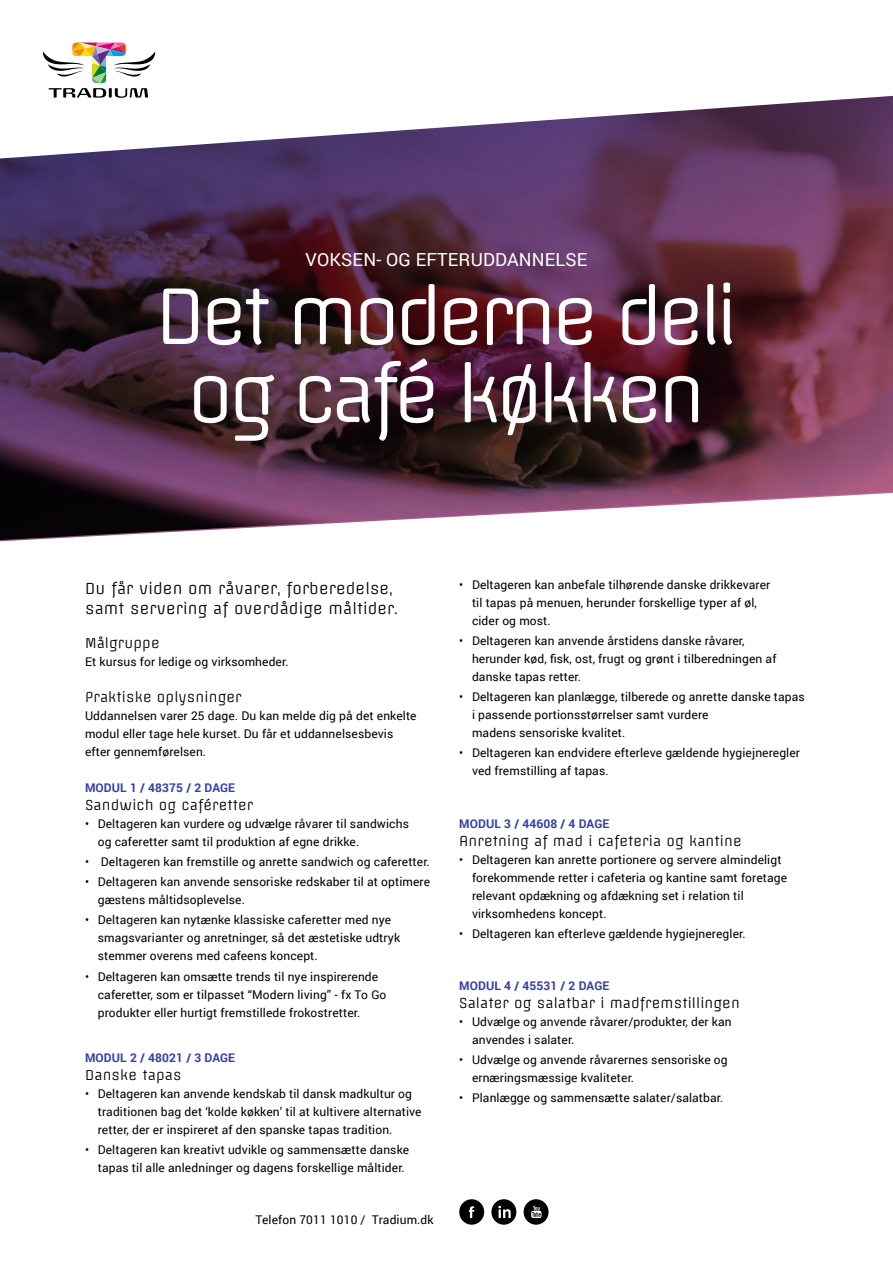
<style>
.page{position:relative;width:893px;height:1263px;background:#fff}
.page>*{position:absolute;margin:0;border:0;box-sizing:border-box;transform-origin:0 0}
.t1{font:75px/78px "Offside";letter-spacing:-.08em;color:#fff;text-align:center}
.t2{font:18px "Roboto";letter-spacing:.01em;color:#fff}
.t3{font:15px/19.5px "Offside";letter-spacing:.01em;color:#000}
.t4{font:13.5px "Offside";letter-spacing:.01em;color:#000}
.t5{font:12px/18px "Roboto";letter-spacing:.01em;color:#000}
.t6{font:700 12px "Roboto";letter-spacing:.01em;color:#363fa6}
</style>
<div class="page">
<img style="left:0;top:158px;width:893px;height:382px">
<svg style="left:8px;top:42px;width:885px;height:116px"></svg>
<svg style="left:43px;top:43px;width:112px;height:55px"></svg>
<div style="left:459px;top:1199px;width:25px;height:26px;background:#000;border-radius:50%"></div>
<svg style="left:469px;top:1206px;width:5px;height:12px"></svg>
<div style="left:491px;top:1199px;width:25px;height:26px;background:#000;border-radius:50%"></div>
<svg style="left:498px;top:1206px;width:13px;height:12px"></svg>
<div style="left:524px;top:1199px;width:25px;height:26px;background:#000;border-radius:50%"></div>
<svg style="left:531px;top:1206px;width:10px;height:12px"></svg>
<h2 class="t2" style="left:306px;top:247px;width:283px">VOKSEN- OG EFTERUDDANNELSE</h2>
<h1 class="t1" style="left:155px;top:278px;width:585px">Det moderne deli og café køkken</h1>
<p class="t3" style="left:85px;top:579px;width:314px">Du får viden om råvarer, forberedelse, samt servering af overdådige måltider.</p>
<p class="t4" style="left:85px;top:635px;width:76px">Målgruppe</p>
<p class="t5" style="left:85px;top:652px;width:205px">Et kursus for ledige og virksomheder.</p>
<p class="t4" style="left:85px;top:689px;width:158px">Praktiske oplysninger</p>
<p class="t5" style="left:85px;top:706px;width:333px">Uddannelsen varer 25 dage. Du kan melde dig på det enkelte modul eller tage hele kurset. Du får et uddannelsesbevis efter gennemførelsen.</p>
<p class="t6" style="left:85px;top:779px;width:152px">MODUL 1 / 48375 / 2 DAGE</p>
<p class="t4" style="left:85px;top:797px;width:170px">Sandwich og caféretter</p>
<p class="t5" style="left:98px;top:814px;width:313px;text-indent:-13px">• Deltageren kan vurdere og udvælge råvarer til sandwichs og caferetter samt til produktion af egne drikke.</p>
<p class="t5" style="left:85px;top:852px;width:346px">• Deltageren kan fremstille og anrette sandwich og caferetter.</p>
<p class="t5" style="left:98px;top:873px;width:334px;text-indent:-13px">• Deltageren kan anvende sensoriske redskaber til at optimere gæstens måltidsoplevelse.</p>
<p class="t5" style="left:98px;top:911px;width:304px;text-indent:-13px">• Deltageren kan nytænke klassiske caferetter med nye smagsvarianter og anretninger, så det æstetiske udtryk stemmer overens med cafeens koncept.</p>
<p class="t5" style="left:98px;top:967px;width:290px;text-indent:-13px">• Deltageren kan omsætte trends til nye inspirerende caferetter, som er tilpasset “Modern living” - fx To Go produkter eller hurtigt fremstillede frokostretter.</p>
<p class="t6" style="left:85px;top:1049px;width:152px">MODUL 2 / 48021 / 3 DAGE</p>
<p class="t4" style="left:85px;top:1067px;width:98px">Danske tapas</p>
<p class="t5" style="left:98px;top:1084px;width:325px;text-indent:-13px">• Deltageren kan anvende kendskab til dansk madkultur og traditionen bag det ‘kolde køkken’ til at kultivere alternative retter, der er inspireret af den spanske tapas tradition.</p>
<p class="t5" style="left:98px;top:1140px;width:313px;text-indent:-13px">• Deltageren kan kreativt udvikle og sammensætte danske tapas til alle anledninger og dagens forskellige måltider.</p>
<p class="t5" style="left:255px;top:1210px;width:180px">Telefon 7011 1010 / Tradium.dk</p>
<p class="t5" style="left:472px;top:575px;width:300px;text-indent:-13px">• Deltageren kan anbefale tilhørende danske drikkevarer til tapas på menuen, herunder forskellige typer af øl, cider og most.</p>
<p class="t5" style="left:472px;top:631px;width:306px;text-indent:-13px">• Deltageren kan anvende årstidens danske råvarer, herunder kød, fisk, ost, frugt og grønt i tilberedningen af danske tapas retter.</p>
<p class="t5" style="left:472px;top:687px;width:334px;text-indent:-13px">• Deltageren kan planlægge, tilberede og anrette danske tapas i passende portionsstørrelser samt vurdere<br>madens sensoriske kvalitet.</p>
<p class="t5" style="left:472px;top:743px;width:329px;text-indent:-13px">• Deltageren kan endvidere efterleve gældende hygiejneregler ved fremstilling af tapas.</p>
<p class="t6" style="left:459px;top:815px;width:152px">MODUL 3 / 44608 / 4 DAGE</p>
<p class="t4" style="left:459px;top:833px;width:284px">Anretning af mad i cafeteria og kantine</p>
<p class="t5" style="left:472px;top:850px;width:317px;text-indent:-13px">• Deltageren kan anrette portionere og servere almindeligt forekommende retter i cafeteria og kantine samt foretage relevant opdækning og afdækning set i relation til virksomhedens koncept.</p>
<p class="t5" style="left:459px;top:924px;width:288px">• Deltageren kan efterleve gældende hygiejneregler.</p>
<p class="t6" style="left:459px;top:977px;width:152px">MODUL 4 / 45531 / 2 DAGE</p>
<p class="t4" style="left:459px;top:995px;width:282px">Salater og salatbar i madfremstillingen</p>
<p class="t5" style="left:472px;top:1012px;width:261px;text-indent:-13px">• Udvælge og anvende råvarer/produkter, der kan anvendes i salater.</p>
<p class="t5" style="left:472px;top:1050px;width:257px;text-indent:-13px">• Udvælge og anvende råvarernes sensoriske og ernæringsmæssige kvaliteter.</p>
<p class="t5" style="left:459px;top:1089px;width:266px">• Planlægge og sammensætte salater/salatbar.</p>
</div>
